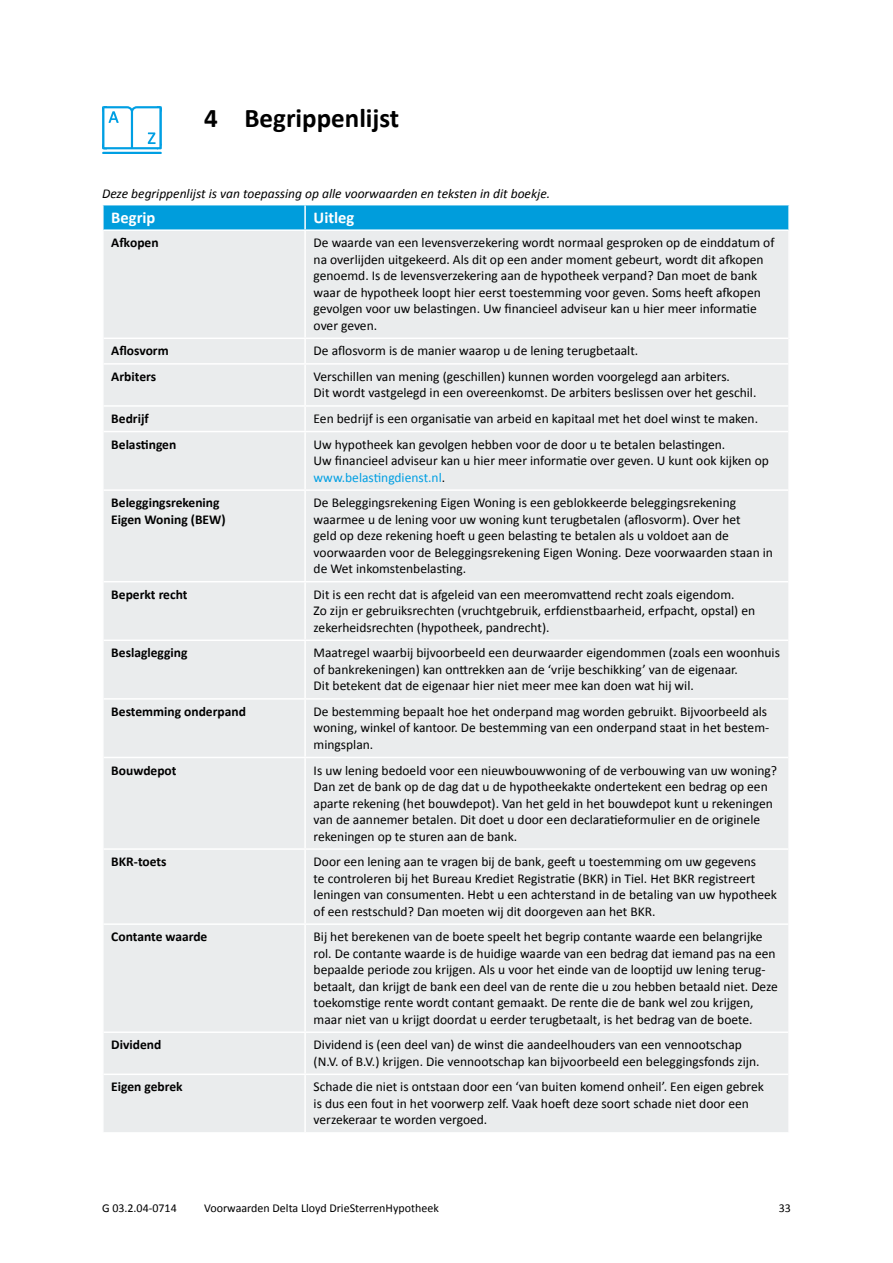
<style>
.page{position:relative;width:893px;height:1263px;background:#fff}
.page>*{position:absolute;margin:0;border:0;box-sizing:border-box;transform-origin:0 0}
.t1{font:700 27px "Calibri";color:#000}
.t2{font:700 16.5px "Calibri";color:#fff}
.t3{font:13.5px/16.5px "Calibri";color:#000}
.t4{font:700 13.5px/16.5px "Calibri";color:#000}
.t5{font:italic 13.5px "Calibri";color:#000}
.t6{font:12px "Calibri";color:#000}
.s1{color:#009fe3}
</style>
<div class="page">
<div style="left:104px;top:205px;width:684px;height:24px;background:#009ddc"></div>
<div style="left:104px;top:231px;width:684px;height:901px;background:#eaeced"></div>
<div style="left:305px;top:230px;width:484px;height:108px;background:#eaeced"></div>
<hr style="left:304px;top:205px;width:2px;height:24px;background:#fff">
<hr style="left:304px;top:231px;width:2px;height:107px;background:#fff">
<hr style="left:104px;top:338px;width:201px;height:1px;background:#fff">
<hr style="left:305px;top:338px;width:483px;height:1px;background:#fff">
<hr style="left:304px;top:339px;width:2px;height:24px;background:#fff">
<hr style="left:104px;top:363px;width:201px;height:2px;background:#fff">
<hr style="left:305px;top:363px;width:483px;height:2px;background:#fff">
<hr style="left:304px;top:365px;width:2px;height:40px;background:#fff">
<hr style="left:104px;top:405px;width:201px;height:2px;background:#fff">
<hr style="left:305px;top:405px;width:483px;height:2px;background:#fff">
<hr style="left:304px;top:407px;width:2px;height:24px;background:#fff">
<hr style="left:104px;top:431px;width:201px;height:1px;background:#fff">
<hr style="left:305px;top:431px;width:483px;height:1px;background:#fff">
<hr style="left:304px;top:432px;width:2px;height:57px;background:#fff">
<hr style="left:104px;top:489px;width:201px;height:2px;background:#fff">
<hr style="left:305px;top:489px;width:483px;height:2px;background:#fff">
<hr style="left:304px;top:491px;width:2px;height:90px;background:#fff">
<hr style="left:104px;top:581px;width:201px;height:1px;background:#fff">
<hr style="left:305px;top:581px;width:483px;height:1px;background:#fff">
<hr style="left:304px;top:582px;width:2px;height:57px;background:#fff">
<hr style="left:104px;top:639px;width:201px;height:2px;background:#fff">
<hr style="left:305px;top:639px;width:483px;height:2px;background:#fff">
<hr style="left:304px;top:641px;width:2px;height:57px;background:#fff">
<hr style="left:104px;top:698px;width:201px;height:2px;background:#fff">
<hr style="left:305px;top:698px;width:483px;height:2px;background:#fff">
<hr style="left:304px;top:700px;width:2px;height:57px;background:#fff">
<hr style="left:104px;top:757px;width:201px;height:1px;background:#fff">
<hr style="left:305px;top:757px;width:483px;height:1px;background:#fff">
<hr style="left:304px;top:758px;width:2px;height:90px;background:#fff">
<hr style="left:104px;top:848px;width:201px;height:2px;background:#fff">
<hr style="left:305px;top:848px;width:483px;height:2px;background:#fff">
<hr style="left:304px;top:850px;width:2px;height:73px;background:#fff">
<hr style="left:304px;top:925px;width:2px;height:106px;background:#fff">
<hr style="left:304px;top:1033px;width:2px;height:40px;background:#fff">
<hr style="left:304px;top:1075px;width:2px;height:57px;background:#fff">
<hr style="left:788px;top:230px;width:2px;height:108px;background:#fff">
<hr style="left:305px;top:229px;width:483px;height:2px;background:#fff">
<hr style="left:104px;top:923px;width:201px;height:2px;background:#fff">
<hr style="left:305px;top:923px;width:483px;height:2px;background:#fff">
<hr style="left:104px;top:1031px;width:201px;height:2px;background:#fff">
<hr style="left:305px;top:1031px;width:483px;height:2px;background:#fff">
<hr style="left:104px;top:1073px;width:201px;height:2px;background:#fff">
<hr style="left:305px;top:1073px;width:483px;height:2px;background:#fff">
<hr style="left:102px;top:152px;width:60px;height:2px;background:#009fe3">
<svg style="left:102px;top:106px;width:60px;height:43px"></svg>
<h1 class="t1" style="left:204px;top:101px;width:197px">4 Begrippenlijst</h1>
<p class="t5" style="left:102px;top:184px;width:450px">Deze begrippenlijst is van toepassing op alle voorwaarden en teksten in dit boekje.</p>
<p class="t2" style="left:111px;top:207px;width:46px">Begrip</p>
<p class="t2" style="left:314px;top:207px;width:42px">Uitleg</p>
<p class="t4" style="left:111px;top:235px;width:49px">Afkopen</p>
<p class="t3" style="left:314px;top:235px;width:462px">De waarde van een levensverzekering wordt normaal gesproken op de einddatum of na overlijden uitgekeerd. Als dit op een ander moment gebeurt, wordt dit afkopen genoemd. Is de levensverzekering aan de hypotheek verpand? Dan moet de bank waar de hypotheek loopt hier eerst toestemming voor geven. Soms heeft afkopen gevolgen voor uw belastingen. Uw financieel adviseur kan u hier meer informatie over geven.</p>
<p class="t4" style="left:111px;top:343px;width:59px">Aflosvorm</p>
<p class="t3" style="left:314px;top:343px;width:326px">De aflosvorm is de manier waarop u de lening terugbetaalt.</p>
<p class="t4" style="left:111px;top:368px;width:46px">Arbiters</p>
<p class="t3" style="left:314px;top:368px;width:444px">Verschillen van mening (geschillen) kunnen worden voorgelegd aan arbiters.<br>Dit wordt vastgelegd in een overeenkomst. De arbiters beslissen over het geschil.</p>
<p class="t4" style="left:111px;top:410px;width:39px">Bedrijf</p>
<p class="t3" style="left:314px;top:410px;width:446px">Een bedrijf is een organisatie van arbeid en kapitaal met het doel winst te maken.</p>
<p class="t4" style="left:111px;top:436px;width:67px">Belastingen</p>
<p class="t3" style="left:314px;top:436px;width:457px">Uw hypotheek kan gevolgen hebben voor de door u te betalen belastingen.<br>Uw financieel adviseur kan u hier meer informatie over geven. U kunt ook kijken op <span class="s1">www.belastingdienst.nl</span>.</p>
<p class="t4" style="left:111px;top:494px;width:116px">Beleggingsrekening<br>Eigen Woning (BEW)</p>
<p class="t3" style="left:314px;top:494px;width:461px">De Beleggingsrekening Eigen Woning is een geblokkeerde beleggingsrekening waarmee u de lening voor uw woning kunt terugbetalen (aflosvorm). Over het<br>geld op deze rekening hoeft u geen belasting te betalen als u voldoet aan de voorwaarden voor de Beleggingsrekening Eigen Woning. Deze voorwaarden staan in de Wet inkomstenbelasting.</p>
<p class="t4" style="left:111px;top:586px;width:78px">Beperkt recht</p>
<p class="t3" style="left:314px;top:586px;width:443px">Dit is een recht dat is afgeleid van een meeromvattend recht zoals eigendom.<br>Zo zijn er gebruiksrechten (vruchtgebruik, erfdienstbaarheid, erfpacht, opstal) en zekerheidsrechten (hypotheek, pandrecht).</p>
<p class="t4" style="left:111px;top:645px;width:78px">Beslaglegging</p>
<p class="t3" style="left:314px;top:645px;width:468px">Maatregel waarbij bijvoorbeeld een deurwaarder eigendommen (zoals een woonhuis of bankrekeningen) kan onttrekken aan de ‘vrije beschikking’ van de eigenaar.<br>Dit betekent dat de eigenaar hier niet meer mee kan doen wat hij wil.</p>
<p class="t4" style="left:111px;top:703px;width:136px">Bestemming onderpand</p>
<p class="t3" style="left:314px;top:703px;width:457px">De bestemming bepaalt hoe het onderpand mag worden gebruikt. Bijvoorbeeld als woning, winkel of kantoor. De bestemming van een onderpand staat in het bestem&shy;mingsplan.</p>
<p class="t4" style="left:111px;top:762px;width:67px">Bouwdepot</p>
<p class="t3" style="left:314px;top:762px;width:465px">Is uw lening bedoeld voor een nieuwbouwwoning of de verbouwing van uw woning?<br>Dan zet de bank op de dag dat u de hypotheekakte ondertekent een bedrag op een aparte rekening (het bouwdepot). Van het geld in het bouwdepot kunt u rekeningen van de aannemer betalen. Dit doet u door een declaratieformulier en de originele rekeningen op te sturen aan de bank.</p>
<p class="t4" style="left:111px;top:853px;width:57px">BKR-toets</p>
<p class="t3" style="left:314px;top:853px;width:465px">Door een lening aan te vragen bij de bank, geeft u toestemming om uw gegevens<br>te controleren bij het Bureau Krediet Registratie (BKR) in Tiel. Het BKR registreert leningen van consumenten. Hebt u een achterstand in de betaling van uw hypotheek of een restschuld? Dan moeten wij dit doorgeven aan het BKR.</p>
<p class="t4" style="left:111px;top:928px;width:98px">Contante waarde</p>
<p class="t3" style="left:314px;top:928px;width:466px">Bij het berekenen van de boete speelt het begrip contante waarde een belangrijke rol. De contante waarde is de huidige waarde van een bedrag dat iemand pas na een bepaalde periode zou krijgen. Als u voor het einde van de looptijd uw lening terug&shy;betaalt, dan krijgt de bank een deel van de rente die u zou hebben betaald niet. Deze toekomstige rente wordt contant gemaakt. De rente die de bank wel zou krijgen, maar niet van u krijgt doordat u eerder terugbetaalt, is het bedrag van de boete.</p>
<p class="t4" style="left:111px;top:1036px;width:52px">Dividend</p>
<p class="t3" style="left:314px;top:1036px;width:448px">Dividend is (een deel van) de winst die aandeelhouders van een vennootschap (N.V. of B.V.) krijgen. Die vennootschap kan bijvoorbeeld een beleggingsfonds zijn.</p>
<p class="t4" style="left:111px;top:1078px;width:73px">Eigen gebrek</p>
<p class="t3" style="left:314px;top:1079px;width:452px">Schade die niet is ontstaan door een ‘van buiten komend onheil’. Een eigen gebrek is dus een fout in het voorwerp zelf. Vaak hoeft deze soort schade niet door een verzekeraar te worden vergoed.</p>
<p class="t6" style="left:102px;top:1200px;width:76px">G 03.2.04-0714</p>
<p class="t6" style="left:204px;top:1200px;width:236px">Voorwaarden Delta Lloyd DrieSterrenHypotheek</p>
<p class="t6" style="left:779px;top:1200px;width:14px">33</p>
</div>
